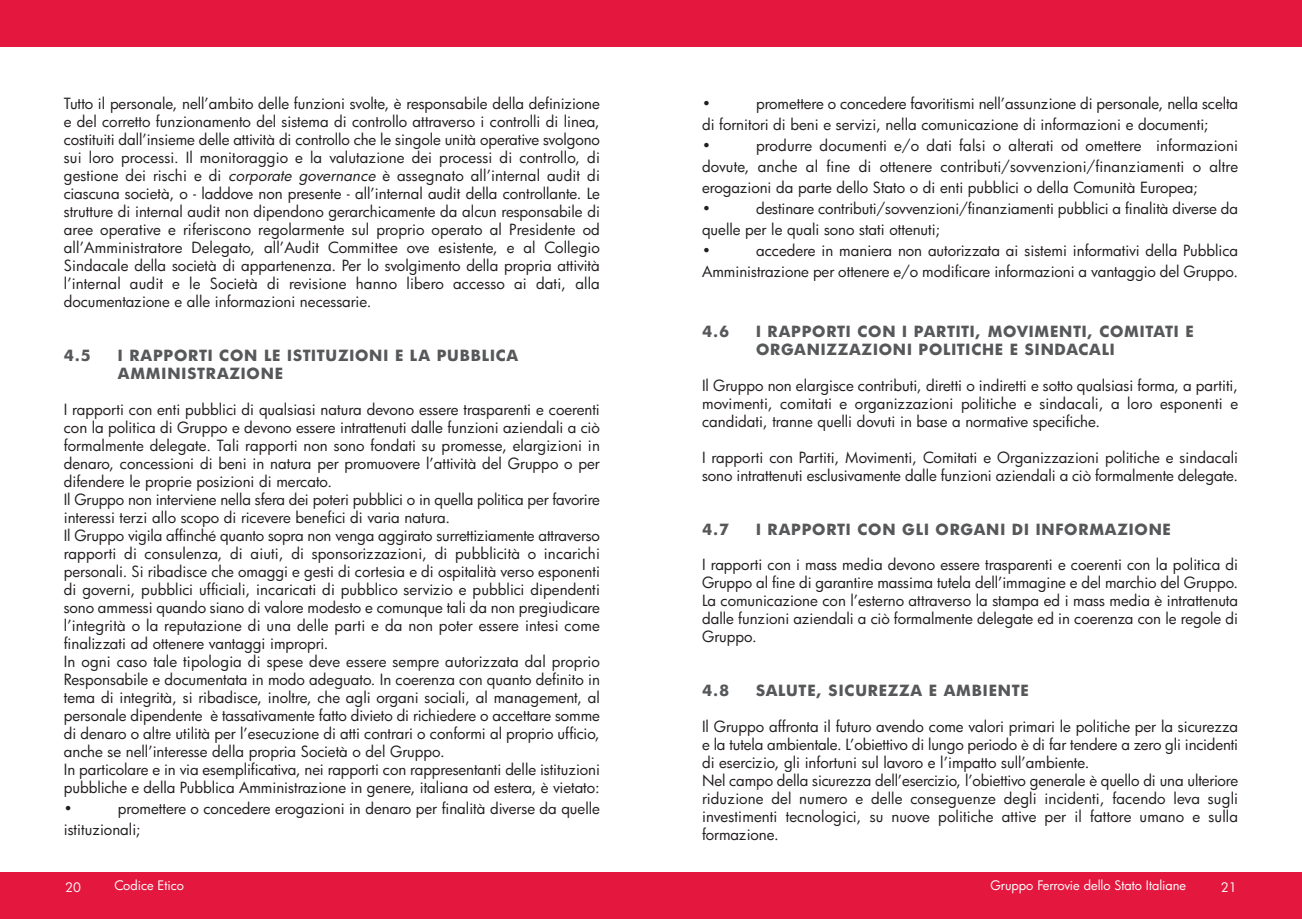
<style>
.page{position:relative;width:1302px;height:919px;background:#fff}
.page>*{position:absolute;margin:0;border:0;box-sizing:border-box;transform-origin:0 0}
.t1{font:15px/18px "Futura";letter-spacing:-.005em;color:#231f20}
.t2{font:700 15px/18px "Futura";letter-spacing:.05em;color:#57585a}
.t3{font:12.75px "Futura";color:#fff}
.s1{font-style:italic}
</style>
<div class="page">
<div style="left:651px;top:0;width:650px;height:47px;background:#e4183e"></div>
<div style="left:651px;top:872px;width:650px;height:46px;background:#e4183e"></div>
<div style="left:0;top:0;width:651px;height:47px;background:#e4183e"></div>
<div style="left:0;top:872px;width:651px;height:46px;background:#e4183e"></div>
<p class="t1" style="left:64px;top:95px;width:537px;text-align:justify">Tutto il personale, nell’ambito delle funzioni svolte, è responsabile della definizione e del corretto funzionamento del sistema di controllo attraverso i controlli di linea, costituiti dall’insieme delle attività di controllo che le singole unità operative svolgono sui loro processi. Il monitoraggio e la valutazione dei processi di controllo, di gestione dei rischi e di <span class="s1">corporate governance</span> è assegnato all’internal audit di ciascuna società, o - laddove non presente - all’internal audit della controllante. Le strutture di internal audit non dipendono gerarchicamente da alcun responsabile di aree operative e riferiscono regolarmente sul proprio operato al Presidente od all’Amministratore Delegato, all’Audit Committee ove esistente, e al Collegio Sindacale della società di appartenenza. Per lo svolgimento della propria attività l’internal audit e le Società di revisione hanno libero accesso ai dati, alla documentazione e alle informazioni necessarie.</p>
<p class="t2" style="left:64px;top:347px;width:29px">4.5</p>
<p class="t2" style="left:118px;top:347px;width:402px">I RAPPORTI CON LE ISTITUZIONI E LA PUBBLICA<br>AMMINISTRAZIONE</p>
<p class="t1" style="left:64px;top:400px;width:537px">I rapporti con enti pubblici di qualsiasi natura devono essere trasparenti e coerenti con la politica di Gruppo e devono essere intrattenuti dalle funzioni aziendali a ciò formalmente delegate. Tali rapporti non sono fondati su promesse, elargizioni in denaro, concessioni di beni in natura per promuovere l’attività del Gruppo o per difendere le proprie posizioni di mercato.<br>Il Gruppo non interviene nella sfera dei poteri pubblici o in quella politica per favorire interessi terzi allo scopo di ricevere benefici di varia natura.<br>Il Gruppo vigila affinché quanto sopra non venga aggirato surrettiziamente attraverso rapporti di consulenza, di aiuti, di sponsorizzazioni, di pubblicità o incarichi personali. Si ribadisce che omaggi e gesti di cortesia e di ospitalità verso esponenti di governi, pubblici ufficiali, incaricati di pubblico servizio e pubblici dipendenti sono ammessi quando siano di valore modesto e comunque tali da non pregiudicare l’integrità o la reputazione di una delle parti e da non poter essere intesi come finalizzati ad ottenere vantaggi impropri.<br>In ogni caso tale tipologia di spese deve essere sempre autorizzata dal proprio Responsabile e documentata in modo adeguato. In coerenza con quanto definito in tema di integrità, si ribadisce, inoltre, che agli organi sociali, al management, al personale dipendente è tassativamente fatto divieto di richiedere o accettare somme di denaro o altre utilità per l’esecuzione di atti contrari o conformi al proprio ufficio, anche se nell’interesse della propria Società o del Gruppo.<br>In particolare e in via esemplificativa, nei rapporti con rappresentanti delle istituzioni pubbliche e della Pubblica Amministrazione in genere, italiana od estera, è vietato:</p>
<p class="t1" style="left:64px;top:799px;width:10px">•</p>
<p class="t1" style="left:64px;top:798px;width:537px;line-height:21px;text-indent:54px">promettere o concedere erogazioni in denaro per finalità diverse da quelle istituzionali;</p>
<p class="t1" style="left:702px;top:94px;width:537px;line-height:21px;text-indent:54px">promettere o concedere favoritismi nell’assunzione di personale, nella scelta di fornitori di beni e servizi, nella comunicazione di informazioni e documenti;<br>•</p>
<p class="t1" style="left:702px;top:95px;width:10px">•</p>
<p class="t1" style="left:702px;top:136px;width:537px;line-height:21px;text-indent:54px">produrre documenti e/o dati falsi o alterati od omettere informazioni dovute, anche al fine di ottenere contributi/sovvenzioni/finanziamenti o altre erogazioni da parte dello Stato o di enti pubblici o della Comunità Europea;<br>•</p>
<p class="t1" style="left:702px;top:199px;width:537px;line-height:21px;text-indent:54px">destinare contributi/sovvenzioni/finanziamenti pubblici a finalità diverse da quelle per le quali sono stati ottenuti;<br>•</p>
<p class="t1" style="left:702px;top:241px;width:537px;line-height:21px;text-align:right">accedere in maniera non autorizzata ai sistemi informativi della Pubblica<br>Amministrazione per ottenere e/o modificare informazioni a vantaggio del Gruppo.</p>
<p class="t2" style="left:702px;top:323px;width:29px">4.6</p>
<p class="t2" style="left:756px;top:323px;width:439px">I RAPPORTI CON I PARTITI, MOVIMENTI, COMITATI E<br>ORGANIZZAZIONI POLITICHE E SINDACALI</p>
<p class="t1" style="left:702px;top:376px;width:537px;text-align:justify">Il Gruppo non elargisce contributi, diretti o indiretti e sotto qualsiasi forma, a partiti, movimenti, comitati e organizzazioni politiche e sindacali, a loro esponenti e candidati, tranne quelli dovuti in base a normative specifiche.</p>
<p class="t1" style="left:702px;top:448px;width:537px">I rapporti con Partiti, Movimenti, Comitati e Organizzazioni politiche e sindacali sono intrattenuti esclusivamente dalle funzioni aziendali a ciò formalmente delegate.</p>
<p class="t2" style="left:702px;top:520px;width:29px">4.7</p>
<p class="t2" style="left:756px;top:520px;width:416px">I RAPPORTI CON GLI ORGANI DI INFORMAZIONE</p>
<p class="t1" style="left:702px;top:556px;width:537px;text-align:justify">I rapporti con i mass media devono essere trasparenti e coerenti con la politica di Gruppo al fine di garantire massima tutela dell’immagine e del marchio del Gruppo.<br>La comunicazione con l’esterno attraverso la stampa ed i mass media è intrattenuta dalle funzioni aziendali a ciò formalmente delegate ed in coerenza con le regole di Gruppo.</p>
<p class="t2" style="left:702px;top:682px;width:29px">4.8</p>
<p class="t2" style="left:756px;top:682px;width:274px">SALUTE, SICUREZZA E AMBIENTE</p>
<p class="t1" style="left:702px;top:717px;width:537px">Il Gruppo affronta il futuro avendo come valori primari le politiche per la sicurezza e la tutela ambientale. L’obiettivo di lungo periodo è di far tendere a zero gli incidenti di esercizio, gli infortuni sul lavoro e l’impatto sull’ambiente.<br>Nel campo della sicurezza dell’esercizio, l’obiettivo generale è quello di una ulteriore riduzione del numero e delle conseguenze degli incidenti, facendo leva sugli investimenti tecnologici, su nuove politiche attive per il fattore umano e sulla formazione.</p>
<p class="t3" style="left:65px;top:879px;width:17px">20</p>
<p class="t3" style="left:114px;top:878px;width:71px">Codice Etico</p>
<p class="t3" style="left:990px;top:878px;width:197px">Gruppo Ferrovie dello Stato Italiane</p>
<p class="t3" style="left:1220px;top:879px;width:17px">21</p>
</div>
